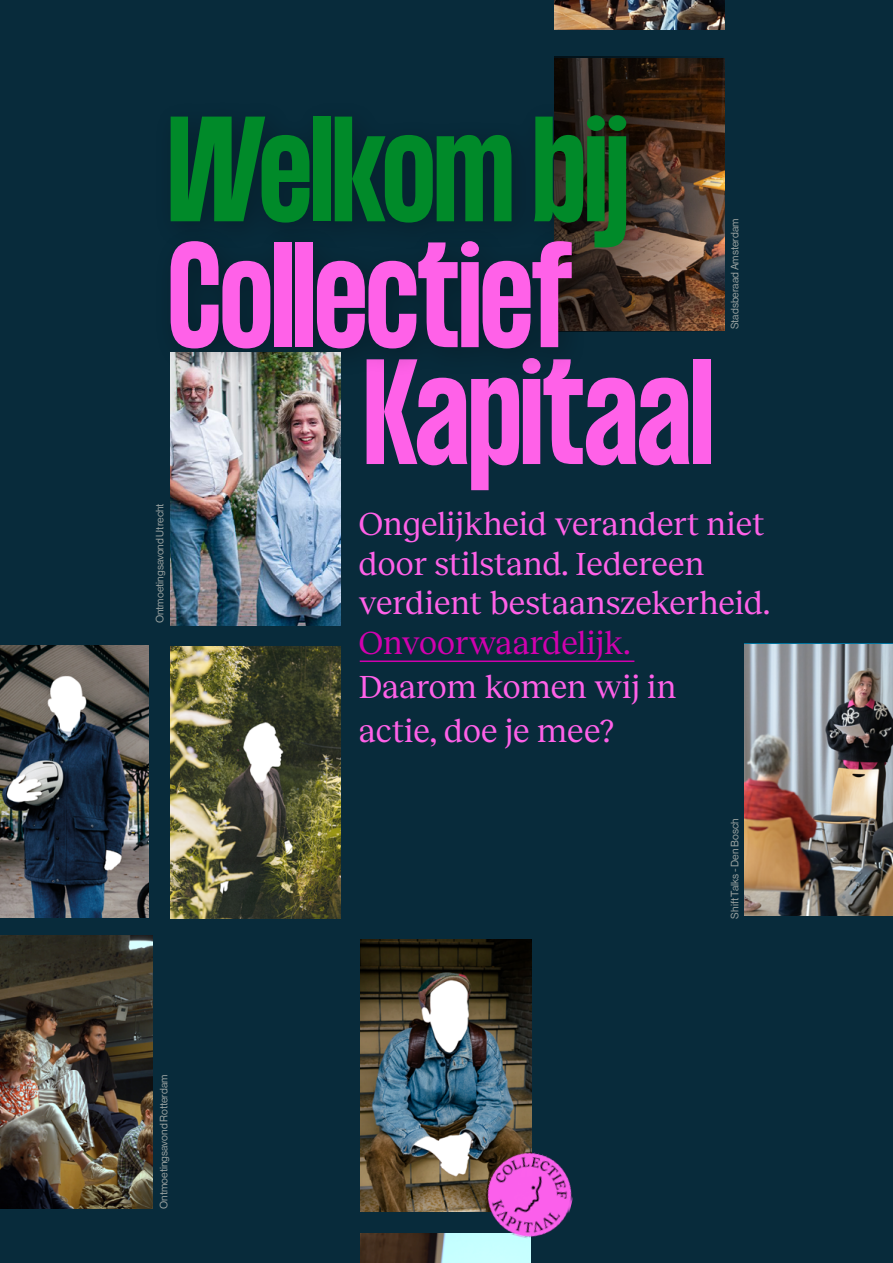
<style>
.page{position:relative;width:893px;height:1263px;background:#082b3b}
.page>*{position:absolute;margin:0;border:0;box-sizing:border-box;transform-origin:0 0}
.t1{font:700 130.8px "PP Formula Condensed";color:#ff61e8}
.t2{font:700 130.8px "PP Formula Condensed";color:#008a29}
.t3{font:33px/39.6px "Reckless";letter-spacing:-.005em;color:#ff61e8}
.t4{font:33px "Reckless";color:#d101af}
.t5{font:10.5px "N Haas Grotesk DS Pro 55 Rg";color:#ded9cf}
</style>
<div class="page">
<img style="left:170px;top:646px;width:170px;height:272px">
<img style="left:0;top:646px;width:149px;height:272px">
<img style="left:361px;top:939px;width:170px;height:273px">
<img style="left:170px;top:378px;width:170px;height:247px">
<img style="left:361px;top:1233px;width:170px;height:30px">
<img style="left:554px;top:0;width:170px;height:30px">
<img style="left:478px;top:1144px;width:95px;height:103px">
<svg style="left:555px;top:56px;width:170px;height:275px;background:#493325"></svg>
<img style="left:744px;top:644px;width:149px;height:271px">
<img style="left:0;top:935px;width:152px;height:273px">
<hr style="left:360px;top:660px;width:274px;height:2px;background:#d101af">
<div style="left:153px;top:98px;width:503px;height:179px;background:#000;opacity:.25"></div>
<div style="left:153px;top:224px;width:448px;height:154px;background:#000;opacity:.25"></div>
<h1 class="t2" style="left:169px;top:92px;width:461px">Welkom bij</h1>
<h1 class="t1" style="left:169px;top:217px;width:406px">Collectief</h1>
<p class="t5" style="left:729px;top:329px;width:112px;rotate:-90deg">Stadsberaad Amsterdam</p>
<p class="t5" style="left:154px;top:623px;width:122px;rotate:-90deg">Ontmoetingsavond Utrecht</p>
<p class="t5" style="left:158px;top:1209px;width:136px;rotate:-90deg">Ontmoetingsavond Rotterdam</p>
<h1 class="t1" style="left:365px;top:334px;width:349px">Kapitaal</h1>
<p class="t3" style="left:359px;top:502px;width:412px">Ongelijkheid verandert niet door stilstand. Iedereen verdient bestaanszekerheid.</p>
<p class="t4" style="left:359px;top:619px;width:273px">Onvoorwaardelijk.</p>
<p class="t3" style="left:359px;top:663px;width:319px;line-height:43.8px">Daarom komen wij in actie, doe je mee?</p>
<p class="t5" style="left:729px;top:918px;width:102px;rotate:-90deg">Shift Talks - Den Bosch</p>
</div>
